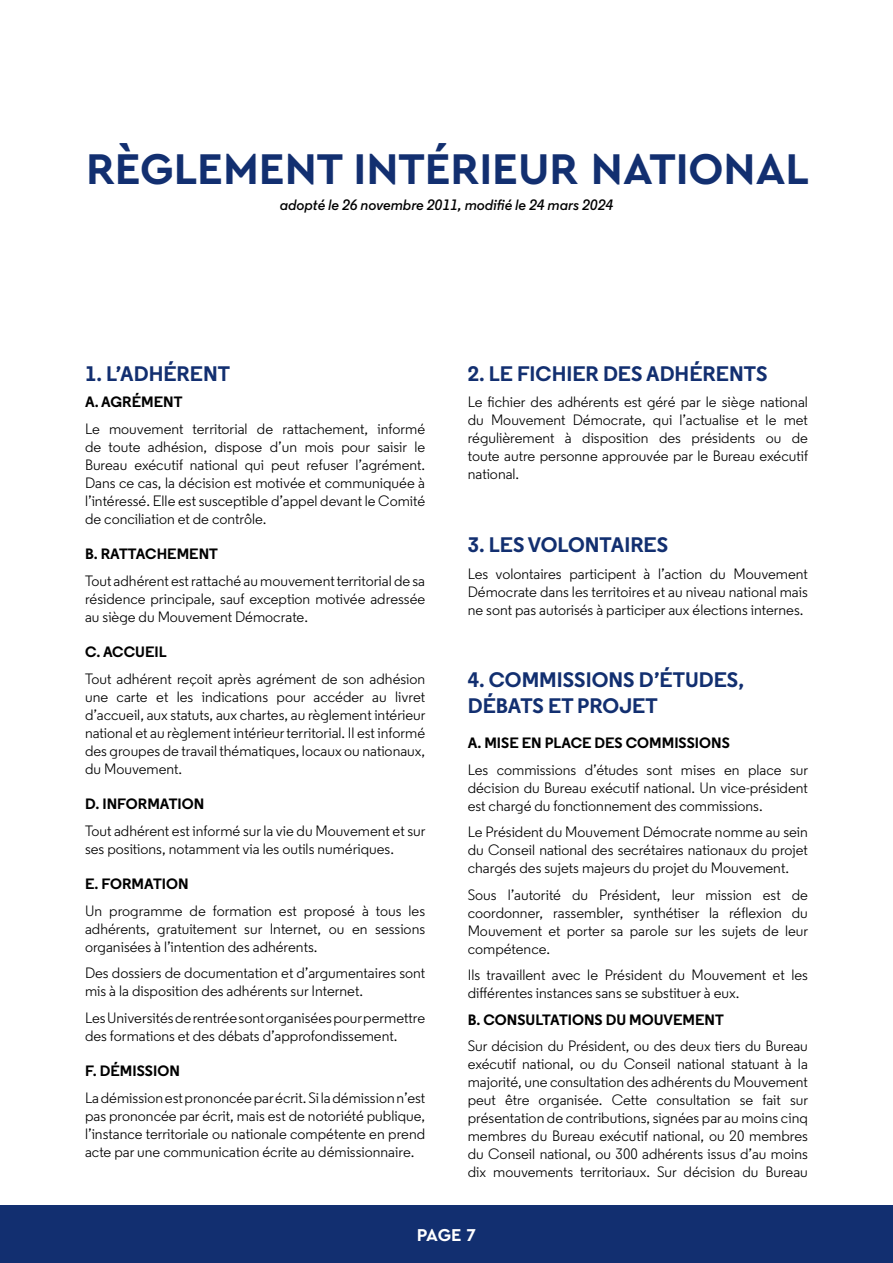
<style>
.page{position:relative;width:893px;height:1263px;background:#fff}
.page>*{position:absolute;margin:0;border:0;box-sizing:border-box;transform-origin:0 0}
.t1{font:700 45px "Cera Pro";color:#122f70}
.t2{font:700 21px/25.2px "Regular";color:#122f70}
.t3{font:700 18px "Cera Pro";color:#fff}
.t4{font:15px/18px "Regular";color:#000;text-align:justify}
.t5{font:700 15px "Regular";color:#000}
.t6{font:italic 600 15px "Regular";color:#000}
</style>
<div class="page">
<div style="left:0;top:1205px;width:893px;height:58px;background:#122f70"></div>
<h1 class="t1" style="left:86px;top:139px;width:724px">RÈGLEMENT INTÉRIEUR NATIONAL</h1>
<p class="t6" style="left:280px;top:196px;width:335px">adopté le 26 novembre 2011, modifié le 24 mars 2024</p>
<h2 class="t2" style="left:85px;top:360px;width:147px">1. L’ADHÉRENT</h2>
<p class="t5" style="left:85px;top:392px;width:99px">A. AGRÉMENT</p>
<p class="t4" style="left:85px;top:420px;width:342px">Le mouvement territorial de rattachement, informé de toute adhésion, dispose d’un mois pour saisir le Bureau exécutif national qui peut refuser l’agrément.<br>Dans ce cas, la décision est motivée et communiquée à l’intéressé. Elle est susceptible d’appel devant le Comité de conciliation et de contrôle.</p>
<p class="t5" style="left:85px;top:544px;width:134px">B. RATTACHEMENT</p>
<p class="t4" style="left:85px;top:572px;width:342px">Tout adhérent est rattaché au mouvement territorial de sa résidence principale, sauf exception motivée adressée au siège du Mouvement Démocrate.</p>
<p class="t5" style="left:85px;top:642px;width:83px">C. ACCUEIL</p>
<p class="t4" style="left:85px;top:670px;width:342px">Tout adhérent reçoit après agrément de son adhésion une carte et les indications pour accéder au livret d’accueil, aux statuts, aux chartes, au règlement intérieur national et au règlement intérieur territorial. Il est informé des groupes de travail thématiques, locaux ou nationaux, du Mouvement.</p>
<p class="t5" style="left:85px;top:794px;width:121px">D. INFORMATION</p>
<p class="t4" style="left:85px;top:822px;width:342px">Tout adhérent est informé sur la vie du Mouvement et sur ses positions, notamment via les outils numériques.</p>
<p class="t5" style="left:85px;top:874px;width:105px">E. FORMATION</p>
<p class="t4" style="left:85px;top:902px;width:342px">Un programme de formation est proposé à tous les adhérents, gratuitement sur Internet, ou en sessions organisées à l’intention des adhérents.</p>
<p class="t4" style="left:85px;top:964px;width:342px">Des dossiers de documentation et d’argumentaires sont mis à la disposition des adhérents sur Internet.</p>
<p class="t4" style="left:85px;top:1009px;width:342px">Les Universités de rentrée sont organisées pour permettre des formations et des débats d’approfondissement.</p>
<p class="t5" style="left:85px;top:1061px;width:96px">F. DÉMISSION</p>
<p class="t4" style="left:85px;top:1089px;width:342px">La démission est prononcée par écrit. Si la démission n’est pas prononcée par écrit, mais est de notoriété publique, l’instance territoriale ou nationale compétente en prend acte par une communication écrite au démissionnaire.</p>
<h2 class="t2" style="left:468px;top:360px;width:301px">2. LE FICHIER DES ADHÉRENTS</h2>
<p class="t4" style="left:468px;top:393px;width:342px">Le fichier des adhérents est géré par le siège national du Mouvement Démocrate, qui l’actualise et le met régulièrement à disposition des présidents ou de toute autre personne approuvée par le Bureau exécutif national.</p>
<h2 class="t2" style="left:468px;top:532px;width:202px">3. LES VOLONTAIRES</h2>
<p class="t4" style="left:468px;top:564px;width:342px">Les volontaires participent à l’action du Mouvement Démocrate dans les territoires et au niveau national mais ne sont pas autorisés à participer aux élections internes.</p>
<h2 class="t2" style="left:468px;top:667px;width:278px">4. COMMISSIONS D’ÉTUDES,<br>DÉBATS ET PROJET</h2>
<p class="t5" style="left:468px;top:733px;width:264px">A. MISE EN PLACE DES COMMISSIONS</p>
<p class="t4" style="left:468px;top:760px;width:342px">Les commissions d’études sont mises en place sur décision du Bureau exécutif national. Un vice-président est chargé du fonctionnement des commissions.</p>
<p class="t4" style="left:468px;top:823px;width:342px">Le Président du Mouvement Démocrate nomme au sein du Conseil national des secrétaires nationaux du projet chargés des sujets majeurs du projet du Mouvement.</p>
<p class="t4" style="left:468px;top:885px;width:342px">Sous l’autorité du Président, leur mission est de coordonner, rassembler, synthétiser la réflexion du Mouvement et porter sa parole sur les sujets de leur compétence.</p>
<p class="t4" style="left:468px;top:966px;width:342px">Ils travaillent avec le Président du Mouvement et les différentes instances sans se substituer à eux.</p>
<p class="t5" style="left:468px;top:1010px;width:258px">B. CONSULTATIONS DU MOUVEMENT</p>
<p class="t4" style="left:468px;top:1037px;width:342px">Sur décision du Président, ou des deux tiers du Bureau exécutif national, ou du Conseil national statuant à la majorité, une consultation des adhérents du Mouvement peut être organisée. Cette consultation se fait sur présentation de contributions, signées par au moins cinq membres du Bureau exécutif national, ou 20 membres du Conseil national, ou 300 adhérents issus d’au moins dix mouvements territoriaux. Sur décision du Bureau</p>
<p class="t3" style="left:417px;top:1223px;width:61px">PAGE 7</p>
</div>
